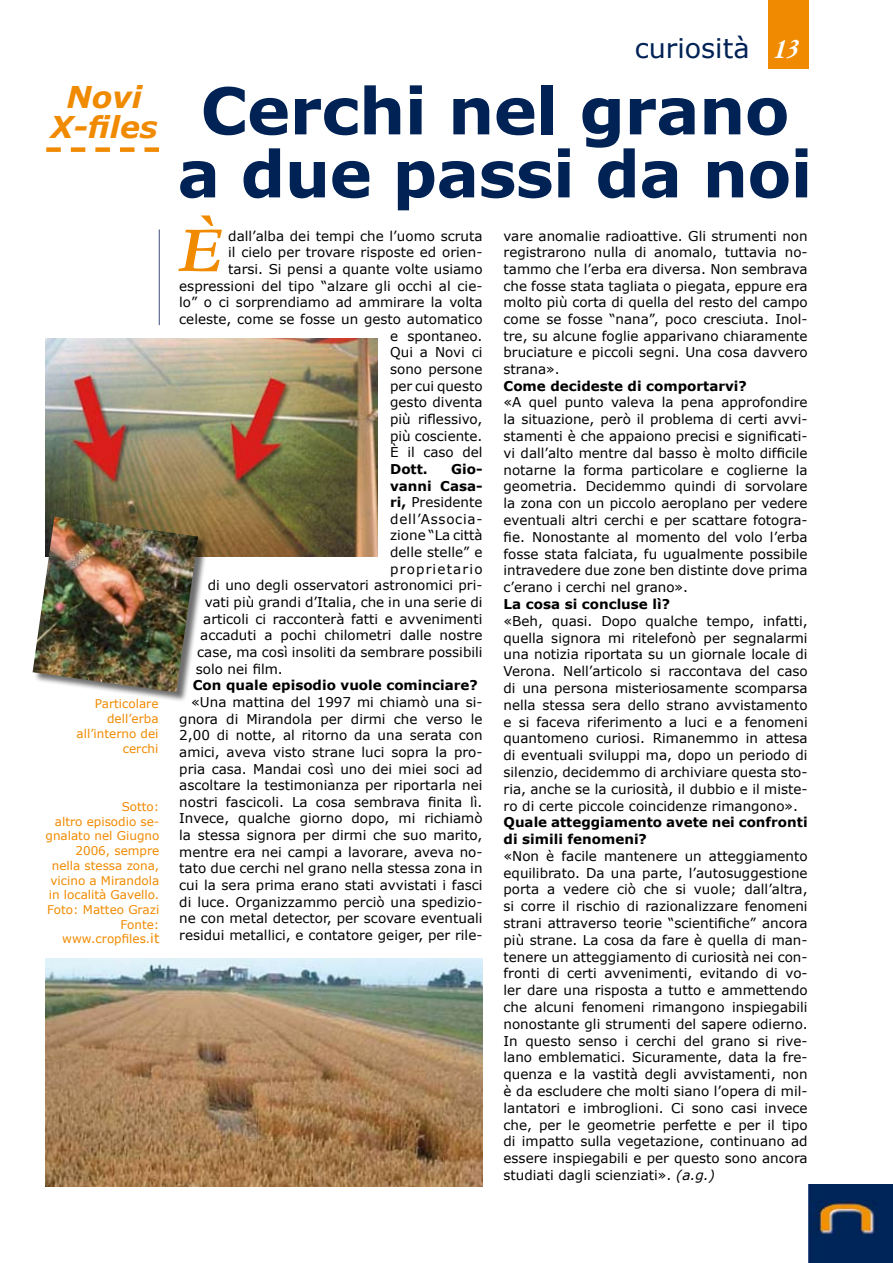
<style>
.page{position:relative;width:893px;height:1263px;background:#fff}
.page>*{position:absolute;margin:0;border:0;box-sizing:border-box;transform-origin:0 0}
.t1{font:italic 700 66px "Garamond";color:#f08a00}
.t2{font:700 64.5px/63px "Verdana";letter-spacing:-.01em;color:#025;text-align:center}
.t3{font:italic 700 30px/30px "Verdana";color:#f08a00;text-align:center}
.t4{font:27px "Verdana";color:#025}
.t5{font:13.5px/16.8px "Verdana";color:#000;text-align:justify}
.t6{font:700 13.5px/16.8px "Verdana";color:#000}
.t7{font:13.5px "Verdana";letter-spacing:.055em;color:#000}
.t8{font:13.5px "Verdana";letter-spacing:.085em;color:#000}
.t9{font:12px/14.7px "Verdana";color:#f08a00;text-align:right}
.s1{font-size:13.5px}
.s2{font-family:"Garamond";font-weight:700;font-style:italic;font-size:30px;color:#fff}
.s3{font-style:italic}
.s4{font-weight:700}
</style>
<div class="page">
<img style="left:808px;top:1185px;width:85px;height:78px">
<div style="left:768px;top:0;width:41px;height:68px;background:#f08a00"></div>
<svg style="left:46px;top:147px;width:113px;height:5px"></svg>
<img style="left:46px;top:959px;width:437px;height:227px">
<img style="left:45px;top:338px;width:332px;height:219px">
<div style="left:33px;top:517px;width:175px;height:185px;background:#000;opacity:.57"></div>
<img style="left:33px;top:516px;width:165px;height:176px">
<hr style="left:159px;top:229px;width:1px;height:96px;background:#404d7b">
<h3 class="t3" style="left:51px;top:81px;width:109px">Novi<br>X-files</h3>
<p class="t9" style="left:77px;top:696px;width:83px">Particolare dell’erba all’interno dei cerchi</p>
<p class="t9" style="left:46px;top:799px;width:115px">Sotto:<br>altro episodio se&shy;gnalato nel Giugno<br>2006, sempre nella stessa zona, vicino a Mirandola in località Gavello.<br>Foto: Matteo Grazi<br>Fonte: www.cropfiles.<span class="s1">it</span></p>
<h3 class="t4" style="left:635px;top:31px;width:166px">curiosità <span class="s2">13</span></h3>
<h2 class="t2" style="left:177px;top:77px;width:636px">Cerchi nel grano a due passi da noi</h2>
<h1 class="t1" style="left:178px;top:204px;width:44px">È</h1>
<p class="t5" style="left:504px;top:227px;width:306px">vare anomalie radioattive. Gli strumenti non registrarono nulla di anomalo, tuttavia no&shy;tammo che l’erba era diversa. Non sembrava che fosse stata tagliata o piegata, eppure era molto più corta di quella del resto del campo come se fosse “nana”, poco cresciuta. Inol&shy;tre, su alcune foglie apparivano chiaramente bruciature e piccoli segni. Una cosa davvero strana».</p>
<p class="t6" style="left:504px;top:377px;width:245px">Come decideste di comportarvi?</p>
<p class="t5" style="left:504px;top:394px;width:306px">«A quel punto valeva la pena approfondire la situazione, però il problema di certi avvi&shy;stamenti è che appaiono precisi e significati&shy;vi dall’alto mentre dal basso è molto difficile notarne la forma particolare e coglierne la geometria. Decidemmo quindi di sorvolare la zona con un piccolo aeroplano per vedere eventuali altri cerchi e per scattare fotogra&shy;fie. Nonostante al momento del volo l’erba fosse stata falciata, fu ugualmente possibile intravedere due zone ben distinte dove prima c’erano i cerchi nel grano».</p>
<p class="t6" style="left:504px;top:595px;width:168px">La cosa si concluse lì?</p>
<p class="t5" style="left:504px;top:612px;width:306px">«Beh, quasi. Dopo qualche tempo, infatti, quella signora mi ritelefonò per segnalarmi una notizia riportata su un giornale locale di Verona. Nell’articolo si raccontava del caso di una persona misteriosamente scomparsa nella stessa sera dello strano avvistamento e si faceva riferimento a luci e a fenomeni quantomeno curiosi. Rimanemmo in attesa di eventuali sviluppi ma, dopo un periodo di silenzio, decidemmo di archiviare questa sto&shy;ria, anche se la curiosità, il dubbio e il miste&shy;ro di certe piccole coincidenze rimangono».</p>
<p class="t6" style="left:504px;top:813px;width:306px">Quale atteggiamento avete nei confronti di simili fenomeni?</p>
<p class="t5" style="left:504px;top:847px;width:306px">«Non è facile mantenere un atteggiamento equilibrato. Da una parte, l’autosuggestione porta a vedere ciò che si vuole; dall’altra, si corre il rischio di razionalizzare fenomeni strani attraverso teorie “scientifiche” ancora più strane. La cosa da fare è quella di man&shy;tenere un atteggiamento di curiosità nei con&shy;fronti di certi avvenimenti, evitando di vo&shy;ler dare una risposta a tutto e ammettendo che alcuni fenomeni rimangono inspiegabili nonostante gli strumenti del sapere odierno.<br>In questo senso i cerchi del grano si rive&shy;lano emblematici. Sicuramente, data la fre&shy;quenza e la vastità degli avvistamenti, non è da escludere che molti siano l’opera di mil&shy;lantatori e imbroglioni. Ci sono casi invece che, per le geometrie perfette e per il tipo di impatto sulla vegetazione, continuano ad essere inspiegabili e per questo sono ancora studiati dagli scienziati». <span class="s3">(a.g.)</span></p>
<p class="t5" style="left:179px;top:227px;width:305px;text-align:right">dall’alba dei tempi che l’uomo scruta<br>il cielo per trovare risposte ed orien-<br>tarsi. Si pensi a quante volte usiamo espressioni del tipo “alzare gli occhi al cie&shy;lo” o ci sorprendiamo ad ammirare la volta celeste, come se fosse un gesto automatico e spontaneo.<br>Qui a Novi ci<br>sono persone<br>per cui questo<br>gesto diventa<br>più riflessivo,<br>più cosciente.<br>È il caso del</p>
<p class="t6" style="left:390px;top:460px;width:39px">Dott.</p>
<p class="t6" style="left:451px;top:460px;width:33px">Gio-</p>
<p class="t6" style="left:390px;top:477px;width:94px">vanni Casa-</p>
<p class="t5" style="left:390px;top:493px;width:94px"><span class="s4">ri,</span> Presidente</p>
<p class="t7" style="left:390px;top:510px;width:94px">dell’Associa-</p>
<p class="t5" style="left:390px;top:527px;width:94px">zione “La città</p>
<p class="t5" style="left:390px;top:543px;width:94px">delle stelle” e</p>
<p class="t8" style="left:390px;top:560px;width:94px">proprietario</p>
<p class="t5" style="left:208px;top:577px;width:276px">di uno degli osservatori astronomici pri-</p>
<p class="t5" style="left:205px;top:593px;width:279px">vati più grandi d’Italia, che in una serie di</p>
<p class="t5" style="left:203px;top:610px;width:281px">articoli ci racconterà fatti e avvenimenti</p>
<p class="t5" style="left:200px;top:627px;width:284px">accaduti a pochi chilometri dalle nostre</p>
<p class="t5" style="left:197px;top:643px;width:287px">case, ma così insoliti da sembrare possibili</p>
<p class="t5" style="left:196px;top:660px;width:89px">solo nei film.</p>
<p class="t6" style="left:193px;top:676px;width:286px">Con quale episodio vuole cominciare?</p>
<p class="t5" style="left:179px;top:693px;width:305px;text-indent:12px">«Una mattina del 1997 mi chiamò una si&shy;gnora di Mirandola per dirmi che verso le 2,00 di notte, al ritorno da una serata con amici, aveva visto strane luci sopra la pro&shy;pria casa. Mandai così uno dei miei soci ad ascoltare la testimonianza per riportarla nei nostri fascicoli. La cosa sembrava finita lì.<br>Invece, qualche giorno dopo, mi richiamò la stessa signora per dirmi che suo marito, mentre era nei campi a lavorare, aveva no&shy;tato due cerchi nel grano nella stessa zona in cui la sera prima erano stati avvistati i fasci di luce. Organizzammo perciò una spedizio&shy;ne con metal detector, per scovare eventuali residui metallici, e contatore geiger, per rile-</p>
</div>
